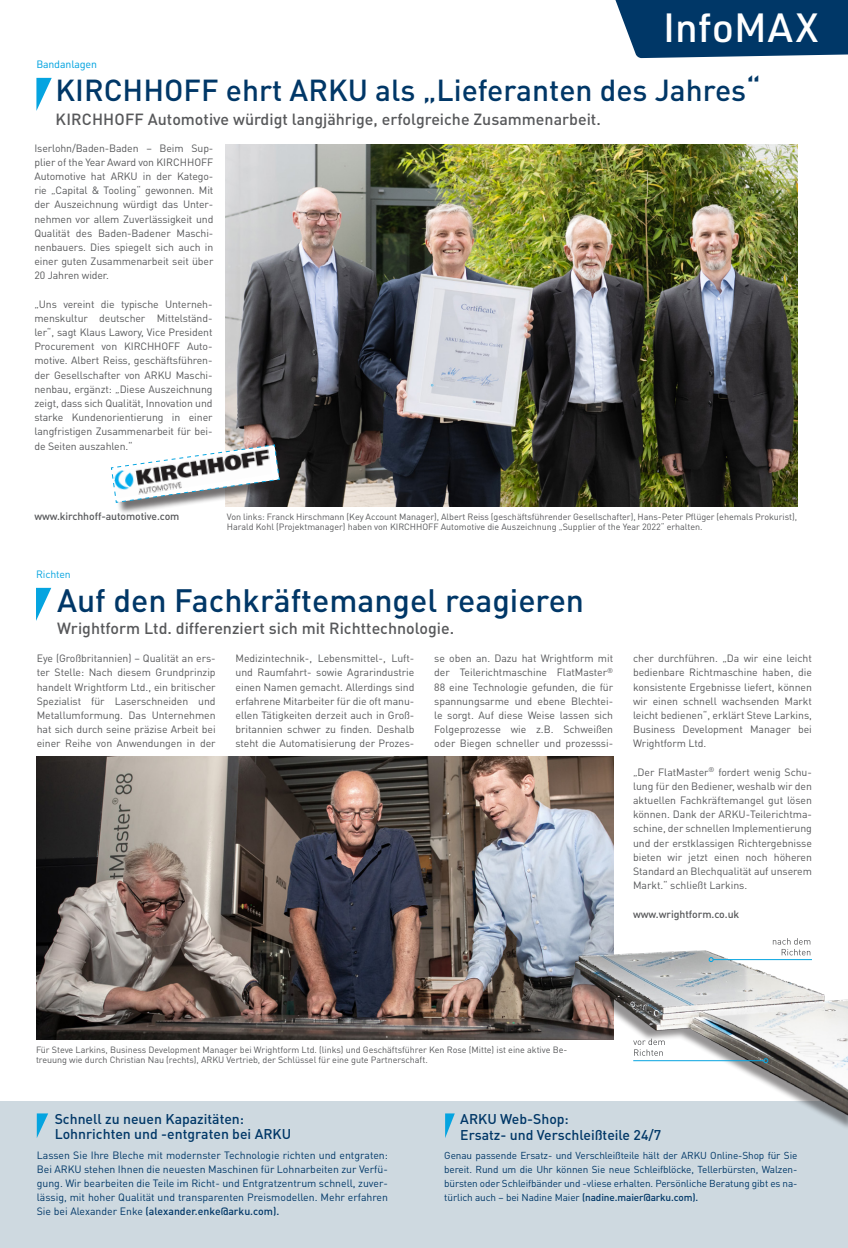
<style>
.page{position:relative;width:848px;height:1248px;background:#fff}
.page>*{position:absolute;margin:0;border:0;box-sizing:border-box;transform-origin:0 0}
.t1{font:500 40px "URWDIN";letter-spacing:.005em;color:#fff}
._1__Headline{font:500 32px "DIN Pro";color:#003767}
._1__Headline-2{font:500 30px "DIN Pro";color:#003767}
._1__Headline-3{font:500 16px "DIN Pro";color:#57585a}
.t2{font:500 14px "DIN Pro";color:#003767}
._4__Fließtext{font:10.5px/14.2px "DIN Pro";letter-spacing:-.005em;color:#57585a;text-align:justify}
._6__Ticker__Text{font:10.5px/14.2px "DIN Pro";color:#003767;text-align:justify}
._4__Fließtext-2{font:500 10.5px "DIN Pro";letter-spacing:-.01em;color:#57585a}
._4__Fließtext-3{font:10.5px "URWDIN";letter-spacing:-.01em;color:#05a4e0}
._4__Fließtext-4{font:10.5px "DIN Pro";letter-spacing:-.01em;color:#05a4e0}
._6__Ticker__Text-2{font:10px/14.2px "DIN Pro";letter-spacing:-.01em;color:#003767;text-align:justify}
._5__Bildunterschrift{font:9px/10px "DIN Pro";letter-spacing:-.005em;color:#57585a}
.s1{font-size:32px}
.s2{font-weight:500}
</style>
<div class="page">
<svg style="left:615px;top:0;width:233px;height:58px;background:#134572"></svg>
<div style="left:0;top:1101px;width:848px;height:146px;background:#ced9e0"></div>
<svg style="left:445px;top:1113px;width:10px;height:24px"></svg>
<svg style="left:36px;top:78px;width:16px;height:33px"></svg>
<img style="left:226px;top:144px;width:571px;height:362px">
<svg style="left:36px;top:588px;width:15px;height:33px"></svg>
<svg style="left:37px;top:1113px;width:11px;height:24px"></svg>
<img style="left:36px;top:756px;width:577px;height:283px">
<div style="left:562px;top:951px;width:286px;height:179px;background:#231f20;opacity:.48"></div>
<img style="left:575px;top:947px;width:273px;height:176px">
<hr style="left:713px;top:959px;width:99px;height:1px;background:#05a4e0">
<svg style="left:708px;top:957px;width:5px;height:5px"></svg>
<svg style="left:772px;top:938px;width:38px;height:17px"></svg>
<svg style="left:633px;top:1038px;width:31px;height:17px"></svg>
<hr style="left:633px;top:1060px;width:130px;height:1px;background:#05a4e0">
<svg style="left:763px;top:1058px;width:5px;height:5px"></svg>
<div style="left:113px;top:446px;width:179px;height:69px;background:#231f20;opacity:.63"></div>
<svg style="left:110px;top:444px;width:170px;height:59px"></svg>
<p class="_4__Fließtext-3" style="left:36px;top:57px;width:62px">Bandanlagen</p>
<p class="t1" style="left:663px;top:1px;width:157px">InfoMAX</p>
<p class="_1__Headline-2" style="left:56px;top:69px;width:707px">KIRCHHOFF ehrt ARKU als „Lieferanten des Jahres<span class="s1">“</span></p>
<p class="_1__Headline-3" style="left:56px;top:108px;width:546px">KIRCHHOFF Automotive würdigt langjährige, erfolgreiche Zusammenarbeit.</p>
<p class="_4__Fließtext" style="left:34px;top:140px;width:180px">Iserlohn/Baden-Baden – Beim Sup&shy;plier of the Year Award von KIRCHHOFF Automotive hat ARKU in der Katego&shy;rie „Capital &amp; Tooling“ gewonnen. Mit der Auszeichnung würdigt das Unter&shy;nehmen vor allem Zuverlässigkeit und Qualität des Baden-Badener Maschi&shy;nenbauers. Dies spiegelt sich auch in einer guten Zusammenarbeit seit über 20 Jahren wider.</p>
<p class="_4__Fließtext" style="left:34px;top:296px;width:180px">„Uns vereint die typische Unterneh&shy;menskultur deutscher Mittelständ&shy;ler“, sagt Klaus Lawory, Vice President Procurement von KIRCHHOFF Auto&shy;motive. Albert Reiss, geschäftsführen&shy;der Gesellschafter von ARKU Maschi&shy;nenbau, ergänzt: „Diese Auszeichnung zeigt, dass sich Qualität, Innovation und starke Kundenorientierung in einer langfristigen Zusammenarbeit für bei&shy;de Seiten auszahlen.“</p>
<p class="_4__Fließtext-2" style="left:34px;top:509px;width:146px">www.kirchhoff-automotive.com</p>
<p class="_4__Fließtext-4" style="left:36px;top:567px;width:36px">Richten</p>
<p class="_5__Bildunterschrift" style="left:227px;top:511px;width:571px">Von links: Franck Hirschmann (Key Account Manager), Albert Reiss (geschäftsführender Gesellschafter), Hans-Peter Pflüger (ehemals Prokurist),<br>Harald Kohl (Projektmanager) haben von KIRCHHOFF Automotive die Auszeichnung „Supplier of the Year 2022“ erhalten.</p>
<p class="_1__Headline" style="left:57px;top:578px;width:528px">Auf den Fachkräftemangel reagieren</p>
<p class="_1__Headline-3" style="left:57px;top:617px;width:398px">Wrightform Ltd. differenziert sich mit Richttechnologie.</p>
<p class="_4__Fließtext" style="left:37px;top:651px;width:180px">Eye (Großbritannien) – Qualität an ers&shy;ter Stelle: Nach diesem Grundprinzip handelt Wrightform Ltd., ein britischer Spezialist für Laserschneiden und Metallumformung. Das Unternehmen hat sich durch seine präzise Arbeit bei einer Reihe von Anwendungen in der</p>
<p class="_4__Fließtext" style="left:235px;top:651px;width:180px">Medizintechnik-, Lebensmittel-, Luft&shy;und Raumfahrt- sowie Agrarindustrie einen Namen gemacht. Allerdings sind erfahrene Mitarbeiter für die oft manu&shy;ellen Tätigkeiten derzeit auch in Groß&shy;britannien schwer zu finden. Deshalb steht die Automatisierung der Prozes-</p>
<p class="_4__Fließtext" style="left:434px;top:651px;width:180px">se oben an. Dazu hat Wrightform mit der Teilerichtmaschine FlatMaster<sup>® </sup>88 eine Technologie gefunden, die für spannungsarme und ebene Blechtei&shy;le sorgt. Auf diese Weise lassen sich Folgeprozesse wie z.B. Schweißen oder Biegen schneller und prozesssi-</p>
<p class="_4__Fließtext" style="left:633px;top:651px;width:180px">cher durchführen. „Da wir eine leicht bedienbare Richtmaschine haben, die konsistente Ergebnisse liefert, können wir einen schnell wachsenden Markt leicht bedienen“, erklärt Steve Larkins, Business Development Manager bei Wrightform Ltd.</p>
<p class="_4__Fließtext" style="left:633px;top:764px;width:180px">„Der FlatMaster<sup>®</sup> fordert wenig Schu&shy;lung für den Bediener, weshalb wir den aktuellen Fachkräftemangel gut lösen können. Dank der ARKU-Teilerichtma&shy;schine, der schnellen Implementierung und der erstklassigen Richtergebnisse bieten wir jetzt einen noch höheren Standard an Blechqualität auf unserem Markt.“ schließt Larkins.</p>
<p class="_4__Fließtext-2" style="left:633px;top:906px;width:108px">www.wrightform.co.uk</p>
<p class="_5__Bildunterschrift" style="left:36px;top:1044px;width:533px">Für Steve Larkins, Business Development Manager bei Wrightform Ltd. (links) und Geschäftsführer Ken Rose (Mitte) ist eine aktive Be&shy;treuung wie durch Christian Nau (rechts), ARKU Vertrieb, der Schlüssel für eine gute Partnerschaft.</p>
<p class="t2" style="left:55px;top:1109px;width:191px">Schnell zu neuen Kapazitäten:</p>
<p class="t2" style="left:55px;top:1124px;width:238px">Lohnrichten und -entgraten bei ARKU</p>
<p class="_6__Ticker__Text" style="left:37px;top:1147px;width:353px">Lassen Sie Ihre Bleche mit modernster Technologie richten und entgraten:<br>Bei ARKU stehen Ihnen die neuesten Maschinen für Lohnarbeiten zur Verfü&shy;gung. Wir bearbeiten die Teile im Richt- und Entgratzentrum schnell, zuver&shy;lässig, mit hoher Qualität und transparenten Preismodellen. Mehr erfahren Sie bei Alexander Enke <span class="s2">(alexander.enke@arku.com).</span></p>
<p class="t2" style="left:460px;top:1109px;width:110px">ARKU Web-Shop:</p>
<p class="t2" style="left:460px;top:1125px;width:202px">Ersatz- und Verschleißteile 24/7</p>
<p class="_6__Ticker__Text-2" style="left:444px;top:1147px;width:354px">Genau passende Ersatz- und Verschleißteile hält der ARKU Online-Shop für Sie bereit. Rund um die Uhr können Sie neue Schleifblöcke, Tellerbürsten, Walzen&shy;bürsten oder Schleifbänder und -vliese erhalten. Persönliche Beratung gibt es na&shy;türlich auch – bei Nadine Maier <span class="s2">(nadine.maier@arku.com).</span></p>
</div>
